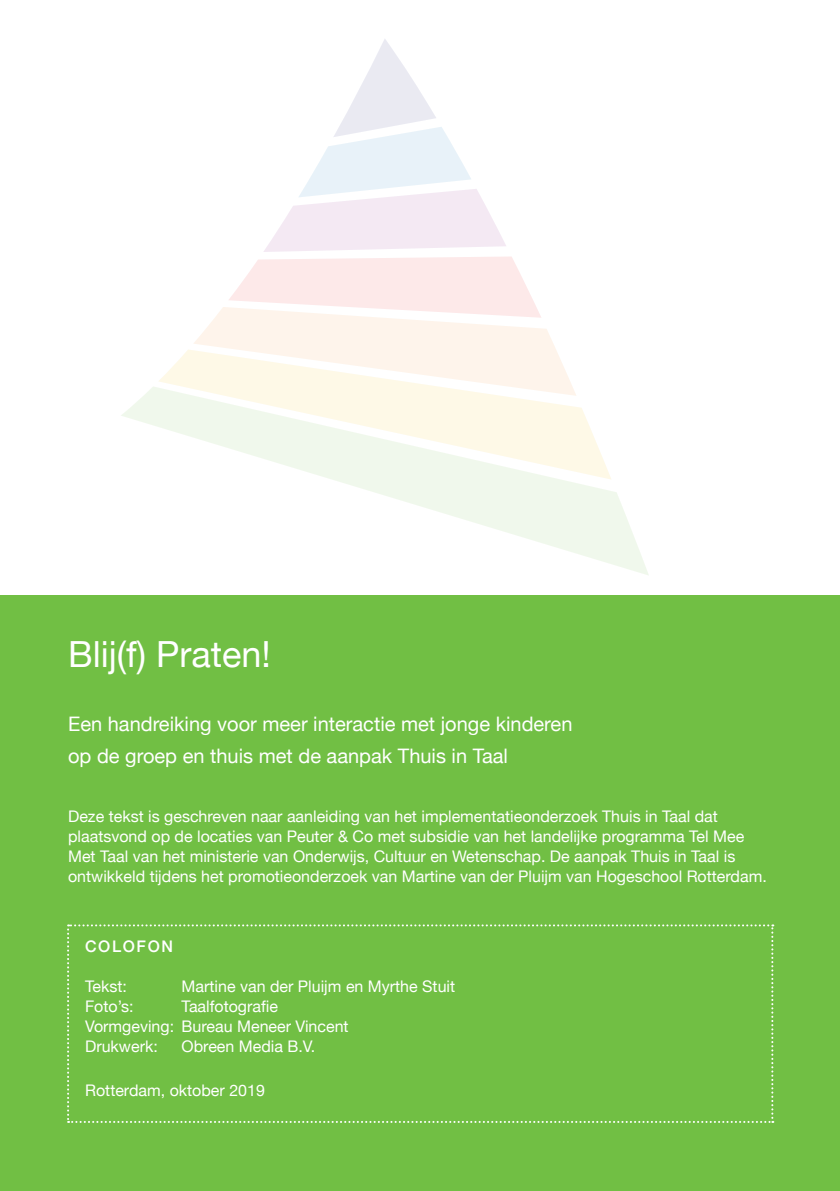
<style>
.page{position:relative;width:840px;height:1191px;background:#fff}
.page>*{position:absolute;margin:0;border:0;box-sizing:border-box;transform-origin:0 0}
.t1{font:36px "Helvetica Neue";color:#fff}
.t2{font:20px/32px "Helvetica Neue";color:#fff}
.t3{font:16px/20px "Helvetica Neue";color:#fff}
.t4{font:500 16px "Helvetica Neue";letter-spacing:.1em;color:#fff}
</style>
<div class="page">
<div style="left:0;top:595px;width:839px;height:596px;background:#71bf44"></div>
<svg style="left:67px;top:924px;width:705px;height:199px"></svg>
<svg style="left:121px;top:387px;width:527px;height:188px"></svg>
<svg style="left:194px;top:39px;width:362px;height:310px"></svg>
<svg style="left:158px;top:349px;width:453px;height:130px;fill:#fef9ec"></svg>
<p class="t1" style="left:68px;top:628px;width:204px">Blij(f) Praten!</p>
<p class="t2" style="left:68px;top:708px;width:505px">Een handreiking voor meer interactie met jonge kinderen op de groep en thuis met de aanpak Thuis in Taal</p>
<p class="t3" style="left:68px;top:807px;width:699px">Deze tekst is geschreven naar aanleiding van het implementatieonderzoek Thuis in Taal dat plaatsvond op de locaties van Peuter &amp; Co met subsidie van het landelijke programma Tel Mee Met Taal van het ministerie van Onderwijs, Cultuur en Wetenschap. De aanpak Thuis in Taal is ontwikkeld tijdens het promotieonderzoek van Martine van der Pluijm van Hogeschool Rotterdam.</p>
<p class="t4" style="left:85px;top:933px;width:89px">COLOFON</p>
<p class="t3" style="left:85px;top:977px;width:43px">Tekst:</p>
<p class="t3" style="left:181px;top:977px;width:275px">Martine van der Pluijm en Myrthe Stuit</p>
<p class="t3" style="left:85px;top:997px;width:50px">Foto’s:</p>
<p class="t3" style="left:181px;top:997px;width:98px">Taalfotografie</p>
<p class="t3" style="left:85px;top:1017px;width:265px">Vormgeving: Bureau Meneer Vincent</p>
<p class="t3" style="left:85px;top:1037px;width:74px">Drukwerk:</p>
<p class="t3" style="left:181px;top:1037px;width:135px">Obreen Media B.V.</p>
<p class="t3" style="left:85px;top:1081px;width:181px">Rotterdam, oktober 2019</p>
</div>
